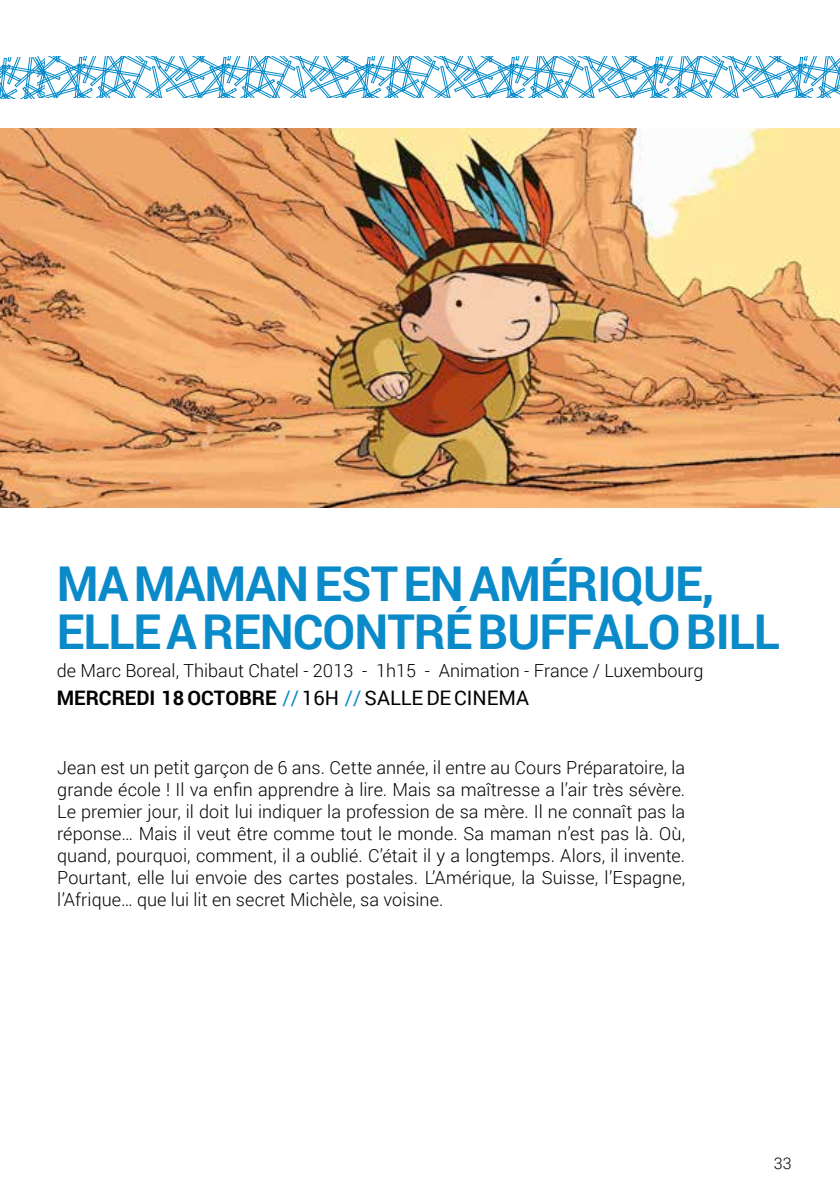
<style>
.page{position:relative;width:840px;height:1191px;background:#fff}
.page>*{position:absolute;margin:0;border:0;box-sizing:border-box;transform-origin:0 0}
.t1{font:700 48px/48px "Roboto";letter-spacing:-.02em;color:#0b8ac9}
.t2{font:700 20px "Roboto";color:#000}
.t3{font:300 18px/22px "Roboto";color:#000;text-align:justify}
.t4{font:300 16px "Roboto";color:#000}
.s1{font-weight:400;color:#0b8ac9}
.s2{font-weight:400}
</style>
<div class="page">
<svg style="left:0;top:57px;width:44px;height:41px"></svg>
<img style="left:0;top:129px;width:839px;height:378px">
<svg style="left:38px;top:56px;width:801px;height:41px"></svg>
<h1 class="t1" style="left:57px;top:558px;width:724px">MA MAMAN EST EN AMÉRIQUE,<br>ELLE A RENCONTRÉ BUFFALO BILL</h1>
<p class="t3" style="left:57px;top:659px;width:648px">de Marc Boreal, Thibaut Chatel - 2013 - 1h15 - Animation - France / Luxembourg</p>
<p class="t2" style="left:57px;top:683px;width:473px">MERCREDI 18 OCTOBRE <span class="s1">//</span> <span class="s2">16H</span> <span class="s1">//</span> <span class="s2">SALLE DE CINEMA</span></p>
<p class="t3" style="left:57px;top:755px;width:629px">Jean est un petit garçon de 6 ans. Cette année, il entre au Cours Préparatoire, la grande école ! Il va enfin apprendre à lire. Mais sa maîtresse a l’air très sévère.<br>Le premier jour, il doit lui indiquer la profession de sa mère. Il ne connaît pas la réponse… Mais il veut être comme tout le monde. Sa maman n’est pas là. Où, quand, pourquoi, comment, il a oublié. C’était il y a longtemps. Alors, il invente.<br>Pourtant, elle lui envoie des cartes postales. L’Amérique, la Suisse, l’Espagne, l’Afrique… que lui lit en secret Michèle, sa voisine.</p>
<p class="t4" style="left:773px;top:1152px;width:19px">33</p>
</div>
